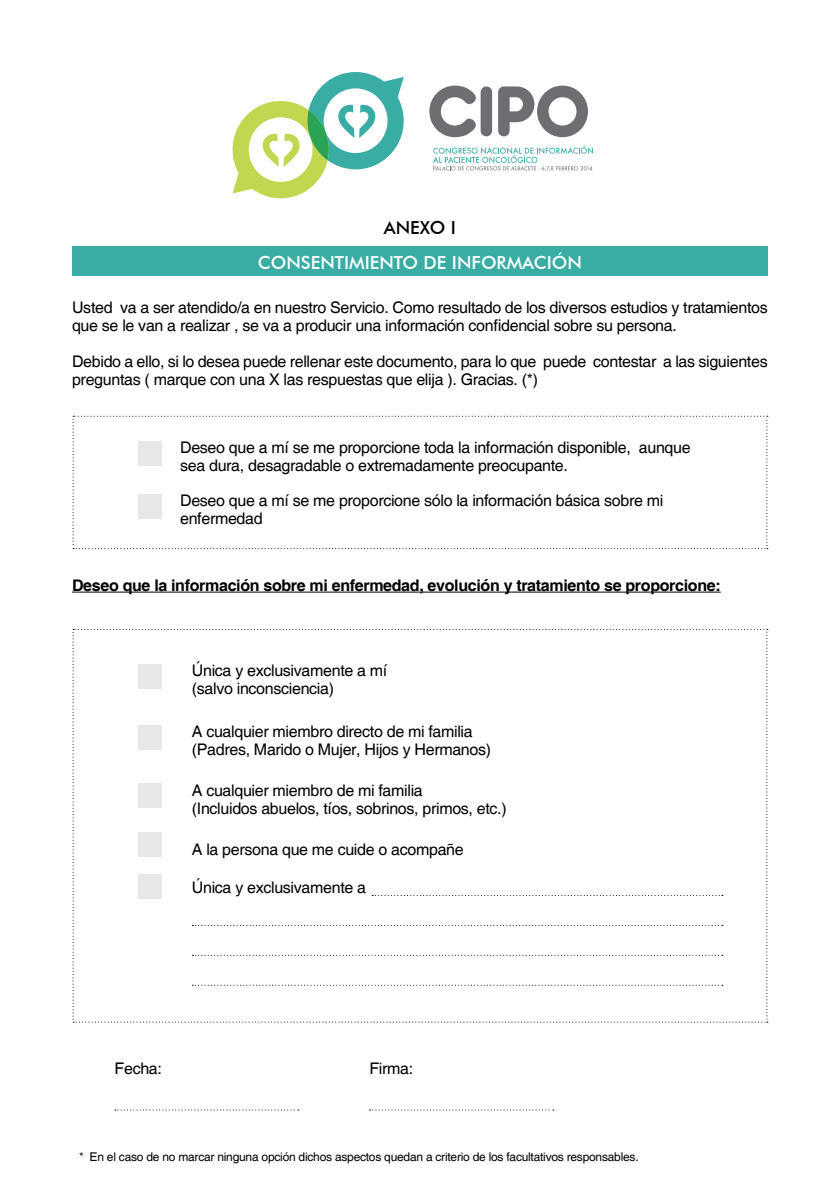
<style>
.page{position:relative;width:840px;height:1191px;background:#fff}
.page>*{position:absolute;margin:0;border:0;box-sizing:border-box;transform-origin:0 0}
.t1{font:500 18px "Futura BT";color:#fff}
.t2{font:500 18px "Futura BT";color:#000}
.t3{font:16px/18px "Helvetica";letter-spacing:-.02em;color:#000}
.t4{font:700 16px "Helvetica";letter-spacing:-.02em;color:#000}
.t5{font:12px "Helvetica";letter-spacing:-.02em;color:#000}
</style>
<div class="page">
<svg style="left:429px;top:86px;width:63px;height:51px"></svg>
<svg style="left:498px;top:86px;width:89px;height:51px"></svg>
<svg style="left:433px;top:146px;width:159px;height:25px"></svg>
<svg style="left:232px;top:72px;width:171px;height:126px"></svg>
<div style="left:72px;top:246px;width:695px;height:30px;background:#39ada4"></div>
<svg style="left:72px;top:416px;width:695px;height:133px"></svg>
<hr style="left:72px;top:591px;width:648px;height:1px;background:#000">
<svg style="left:72px;top:629px;width:695px;height:393px"></svg>
<svg style="left:115px;top:1109px;width:184px;height:1px"></svg>
<svg style="left:369px;top:1109px;width:184px;height:1px"></svg>
<p class="t2" style="left:383px;top:217px;width:74px">ANEXO I</p>
<p class="t1" style="left:258px;top:251px;width:325px">CONSENTIMIENTO DE INFORMACIÓN</p>
<p class="t3" style="left:72px;top:299px;width:696px">Usted va a ser atendido/a en nuestro Servicio. Como resultado de los diversos estudios y tratamientos que se le van a realizar , se va a producir una información confidencial sobre su persona.</p>
<p class="t3" style="left:72px;top:353px;width:696px">Debido a ello, si lo desea puede rellenar este documento, para lo que puede contestar a las siguientes preguntas ( marque con una X las respuestas que elija ). Gracias. (*)</p>
<p class="t3" style="left:180px;top:439px;width:511px">Deseo que a mí se me proporcione toda la información disponible, aunque sea dura, desagradable o extremadamente preocupante.</p>
<p class="t3" style="left:180px;top:491px;width:484px">Deseo que a mí se me proporcione sólo la información básica sobre mi enfermedad</p>
<p class="t4" style="left:72px;top:575px;width:649px">Deseo que la información sobre mi enfermedad, evolución y tratamiento se proporcione:</p>
<p class="t3" style="left:192px;top:662px;width:197px">Única y exclusivamente a mí (salvo inconsciencia)</p>
<p class="t3" style="left:192px;top:723px;width:300px">A cualquier miembro directo de mi familia (Padres, Marido o Mujer, Hijos y Hermanos)</p>
<p class="t3" style="left:192px;top:782px;width:316px">A cualquier miembro de mi familia<br>(Incluidos abuelos, tíos, sobrinos, primos, etc.)</p>
<p class="t3" style="left:192px;top:840px;width:273px">A la persona que me cuide o acompañe</p>
<p class="t3" style="left:192px;top:878px;width:176px">Única y exclusivamente a</p>
<p class="t3" style="left:115px;top:1060px;width:49px">Fecha:</p>
<p class="t3" style="left:369px;top:1060px;width:45px">Firma:</p>
<p class="t5" style="left:79px;top:1149px;width:561px">* En el caso de no marcar ninguna opción dichos aspectos quedan a criterio de los facultativos responsables.</p>
</div>
